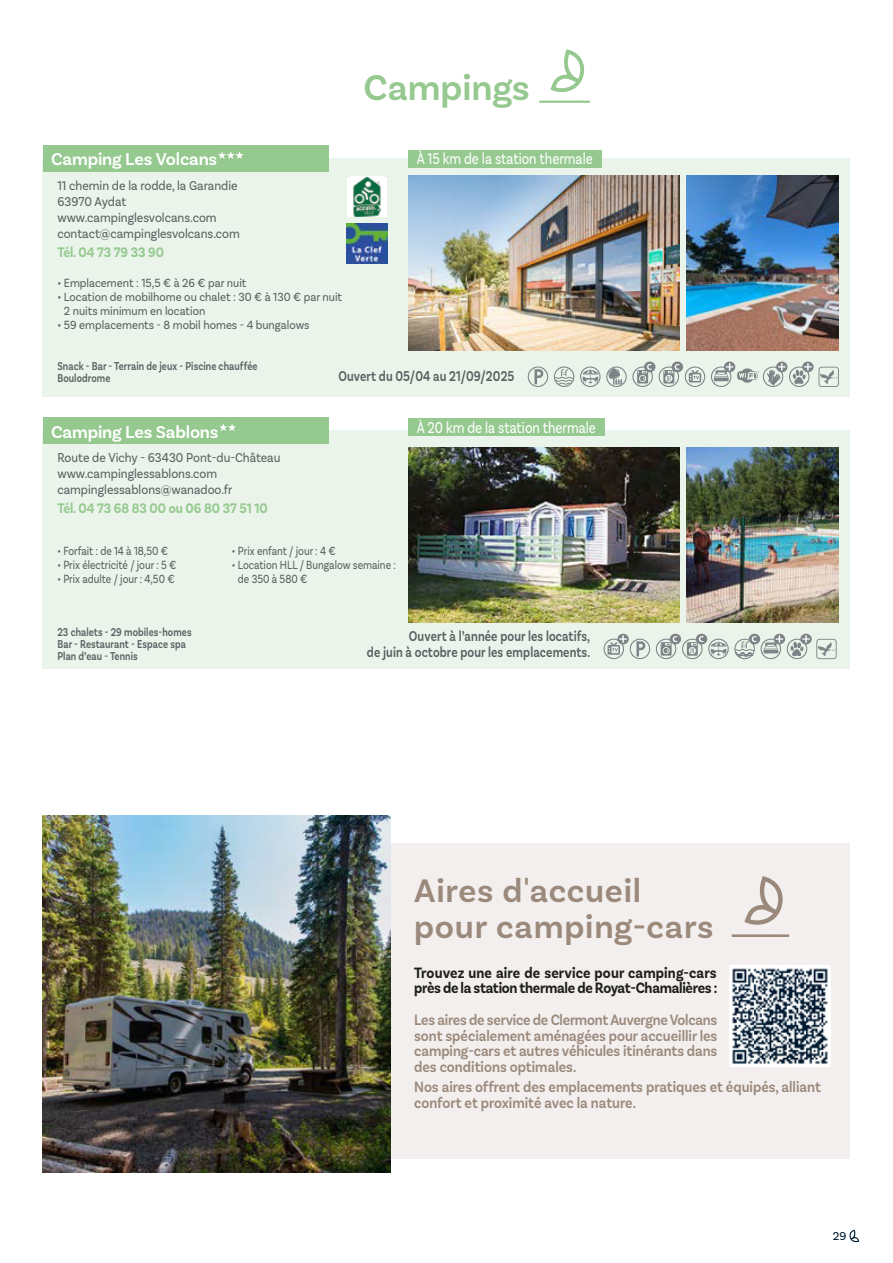
<style>
.page{position:relative;width:893px;height:1263px;background:#fff}
.page>*{position:absolute;margin:0;border:0;box-sizing:border-box;transform-origin:0 0}
.t1{font:600 37.5px "Basic Sans";letter-spacing:-.005em;color:#95c98f}
.t2{font:600 34.2px/36px "Basic Sans";letter-spacing:.02em;color:#9b897b}
.t3{font:600 18px "Basic Sans";letter-spacing:-.01em;color:#fff}
.t4{font:16.5px "Basic Sans";color:#fff;scale:.8 1}
.t5{font:600 15.75px/15.8px "Basic Sans";color:#9b897b;text-align:justify;scale:.9 1}
.t6{font:700 15.75px/15.8px "Basic Sans";letter-spacing:-.02em;color:#1d1d1b;scale:.9 1}
.t7{font:600 15px/16.5px "Basic Sans";letter-spacing:.01em;color:#595f62;text-align:right;scale:.8 1}
.t8{font:700 14.55px "Basic Sans";color:#95c98f;scale:.88 1}
.t9{font:13.5px/15.8px "Basic Sans";color:#595f62;scale:.9 1}
.t10{font:12.45px/14px "Basic Sans";color:#595f62;scale:.9 1}
.t11{font:12.45px/14px "Basic Sans";color:#595f62;scale:.82 1}
.t12{font:600 12px/12px "Basic Sans";letter-spacing:.01em;color:#595f62;scale:.8 1}
.t13{font:12px "Basic Sans";color:#001c31}
</style>
<div class="page">
<div style="left:43px;top:843px;width:807px;height:316px;background:#f2efee"></div>
<div style="left:43px;top:431px;width:807px;height:238px;background:#ebf4ea"></div>
<div style="left:408px;top:419px;width:196px;height:17px;background:#95c98f"></div>
<div style="left:43px;top:418px;width:285px;height:26px;background:#95c98f"></div>
<svg style="left:219px;top:423px;width:17px;height:8px"></svg>
<img style="left:408px;top:448px;width:272px;height:175px">
<img style="left:686px;top:448px;width:152px;height:175px">
<svg style="left:816px;top:639px;width:21px;height:20px"></svg>
<svg style="left:603px;top:635px;width:47px;height:24px"></svg>
<div style="left:800px;top:634px;width:12px;height:10px;background:#7d8386;border-radius:50%"></div>
<div style="left:749px;top:634px;width:11px;height:10px;background:#7d8386;border-radius:50%"></div>
<svg style="left:656px;top:635px;width:154px;height:24px"></svg>
<svg style="left:849px;top:1230px;width:10px;height:12px"></svg>
<svg style="left:550px;top:49px;width:35px;height:43px"></svg>
<svg style="left:539px;top:101px;width:51px;height:2px"></svg>
<hr style="left:732px;top:934px;width:14px;height:3px;background:#9b897b">
<hr style="left:746px;top:934px;width:15px;height:3px;background:#9b897b">
<hr style="left:761px;top:934px;width:15px;height:3px;background:#9b897b">
<svg style="left:744px;top:876px;width:39px;height:49px"></svg>
<svg style="left:775px;top:934px;width:14px;height:3px"></svg>
<img style="left:43px;top:815px;width:347px;height:357px">
<div style="left:43px;top:158px;width:807px;height:238px;background:#ebf4ea"></div>
<div style="left:43px;top:146px;width:285px;height:26px;background:#95c98f"></div>
<svg style="left:218px;top:151px;width:26px;height:8px"></svg>
<div style="left:408px;top:150px;width:194px;height:18px;background:#95c98f"></div>
<img style="left:408px;top:176px;width:272px;height:175px">
<img style="left:686px;top:176px;width:152px;height:175px">
<svg style="left:528px;top:366px;width:20px;height:21px"></svg>
<svg style="left:554px;top:366px;width:20px;height:21px"></svg>
<svg style="left:580px;top:366px;width:20px;height:21px"></svg>
<svg style="left:685px;top:366px;width:20px;height:21px"></svg>
<svg style="left:818px;top:367px;width:21px;height:20px"></svg>
<svg style="left:802px;top:361px;width:12px;height:11px"></svg>
<svg style="left:711px;top:363px;width:101px;height:24px"></svg>
<div style="left:644px;top:361px;width:11px;height:11px;background:#7d8386;border-radius:50%"></div>
<svg style="left:606px;top:364px;width:47px;height:23px"></svg>
<svg style="left:672px;top:361px;width:11px;height:11px"></svg>
<svg style="left:659px;top:364px;width:20px;height:23px"></svg>
<div style="left:347px;top:177px;width:40px;height:40px;background:#fff"></div>
<img style="left:353px;top:177px;width:28px;height:40px">
<img style="left:347px;top:223px;width:40px;height:40px">
<img style="left:729px;top:966px;width:101px;height:100px">
<h1 class="t1" style="left:363px;top:65px;width:168px">Campings</h1>
<p class="t3" style="left:51px;top:149px;width:168px">Camping Les Volcans</p>
<p class="t4" style="left:417px;top:149px;width:221px">À 15 km de la station thermale</p>
<p class="t9" style="left:57px;top:178px;width:204px">11 chemin de la rodde, la Garandie<br>63970 Aydat www.campinglesvolcans.com contact@campinglesvolcans.com</p>
<p class="t8" style="left:57px;top:243px;width:123px">Tél. 04 73 79 33 90</p>
<p class="t10" style="left:57px;top:276px;width:212px">• Emplacement : 15,5 € à 26 € par nuit</p>
<p class="t10" style="left:64px;top:290px;width:311px;text-indent:-7px">• Location de mobilhome ou chalet : 30 € à 130 € par nuit<br>2 nuits minimum en location</p>
<p class="t10" style="left:57px;top:318px;width:282px">• 59 emplacements - 8 mobil homes - 4 bungalows</p>
<p class="t12" style="left:57px;top:360px;width:252px">Snack - Bar - Terrain de jeux - Piscine chauffée<br>Boulodrome</p>
<p class="t7" style="left:338px;top:368px;width:222px">Ouvert du 05/04 au 21/09/2025</p>
<p class="t3" style="left:51px;top:421px;width:169px">Camping Les Sablons</p>
<p class="t4" style="left:417px;top:417px;width:225px">À 20 km de la station thermale</p>
<p class="t9" style="left:57px;top:450px;width:249px">Route de Vichy - 63430 Pont-du-Château www.campinglessablons.com campinglessablons@wanadoo.fr</p>
<p class="t8" style="left:57px;top:499px;width:241px">Tél. 04 73 68 83 00 ou 06 80 37 51 10</p>
<p class="t11" style="left:57px;top:543px;width:136px">• Forfait : de 14 à 18,50 €</p>
<p class="t11" style="left:57px;top:557px;width:147px">• Prix électricité / jour : 5 €</p>
<p class="t11" style="left:57px;top:571px;width:144px">• Prix adulte / jour : 4,50 €</p>
<p class="t11" style="left:232px;top:543px;width:128px">• Prix enfant / jour : 4 €</p>
<p class="t11" style="left:238px;top:557px;width:194px;text-indent:-6px">• Location HLL / Bungalow semaine : de 350 à 580 €</p>
<p class="t12" style="left:57px;top:626px;width:169px">23 chalets - 29 mobiles-homes<br>Bar - Restaurant - Espace spa<br>Plan d’eau - Tennis</p>
<p class="t7" style="left:367px;top:627px;width:281px">Ouvert à l’année pour les locatifs,<br>de juin à octobre pour les emplacements.</p>
<h2 class="t2" style="left:414px;top:873px;width:301px">Aires d'accueil pour camping-cars</h2>
<p class="t6" style="left:414px;top:964px;width:338px">Trouvez une aire de service pour camping-cars près de la station thermale de Royat-Chamalières :</p>
<p class="t5" style="left:414px;top:1012px;width:338px">Les aires de service de Clermont Auvergne Volcans sont spécialement aménagées pour accueillir les camping-cars et autres véhicules itinérants dans des conditions optimales.</p>
<p class="t5" style="left:414px;top:1079px;width:453px">Nos aires offrent des emplacements pratiques et équipés, alliant confort et proximité avec la nature.</p>
<p class="t13" style="left:833px;top:1229px;width:15px">29</p>
</div>
